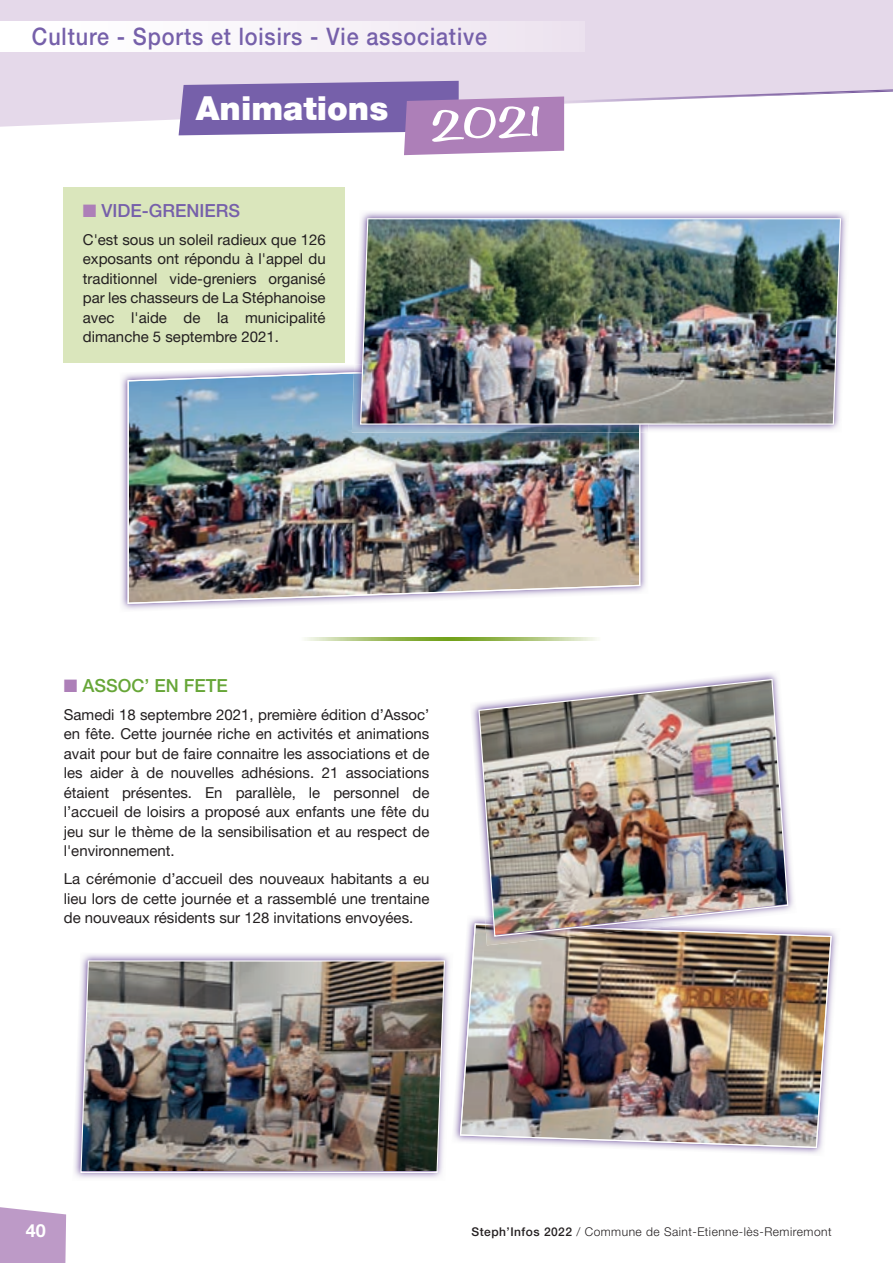
<style>
.page{position:relative;width:893px;height:1263px;background:#fff}
.page>*{position:absolute;margin:0;border:0;box-sizing:border-box;transform-origin:0 0}
.t1{font:600 48px "Honey Script";color:#fff;scale:1.72 1}
.t2{font:900 33px "Helvetica Neue LT Std";color:#fff}
.t3{font:500 24px "Helvetica Neue LT Std";letter-spacing:.04em;color:#7660aa;scale:.9 1}
.t4{font:500 18px "Helvetica Neue LT Std";color:#7660aa}
.t5{font:500 18px "Helvetica Neue LT Std";color:#67a638}
.t6{font:700 18px "Helvetica Neue LT Std";color:#fff}
.t7{font:15px/19.5px "Helvetica Neue LT Std";color:#231f20;text-align:justify}
.t8{font:300 12px "Helvetica Neue LT Std";letter-spacing:.04em;color:#231f20}
.s1{color:#ad7fb8}
.s2{font-weight:500}
</style>
<div class="page">
<img style="left:121px;top:374px;width:525px;height:236px">
<img style="left:128px;top:362px;width:512px;height:242px">
<img style="left:356px;top:212px;width:491px;height:219px">
<img style="left:354px;top:362px;width:286px;height:70px">
<img style="left:360px;top:218px;width:481px;height:207px">
<svg style="left:0;top:1207px;width:66px;height:56px;background:#c1a1ca"></svg>
<div style="left:0;top:0;width:893px;height:127px;background:#e5d9ea"></div>
<div style="left:0;top:21px;width:585px;height:30px;background:linear-gradient(to right,#fff,#ede3f0)"></div>
<div style="left:64px;top:187px;width:281px;height:175px;background:#dae6bc"></div>
<img style="left:454px;top:922px;width:383px;height:232px">
<img style="left:460px;top:923px;width:372px;height:225px">
<img style="left:470px;top:673px;width:327px;height:250px">
<img style="left:485px;top:937px;width:147px;height:8px">
<img style="left:478px;top:679px;width:310px;height:258px">
<img style="left:74px;top:954px;width:376px;height:224px">
<img style="left:80px;top:960px;width:365px;height:213px">
<svg style="left:179px;top:81px;width:714px;height:74px"></svg>
<svg style="left:304px;top:637px;width:293px;height:3px"></svg>
<h3 class="t3" style="left:32px;top:22px;width:507px">Culture - Sports et loisirs - Vie associative</h3>
<h2 class="t2" style="left:196px;top:88px;width:194px">Animations</h2>
<h1 class="t1" style="left:431px;top:97px;width:65px;rotate:-3deg">2021</h1>
<p class="t4" style="left:83px;top:200px;width:159px"><span class="s1">■</span> VIDE-GRENIERS</p>
<p class="t7" style="left:83px;top:229px;width:244px">C'est sous un soleil radieux que 126 exposants ont répondu à l'appel du traditionnel vide-greniers organisé par les chasseurs de La Stéphanoise avec l'aide de la municipalité dimanche 5 septembre 2021.</p>
<p class="t5" style="left:64px;top:675px;width:166px"><span class="s1">■</span> ASSOC’ EN FETE</p>
<p class="t7" style="left:64px;top:704px;width:367px">Samedi 18 septembre 2021, première édition d’Assoc’ en fête. Cette journée riche en activités et animations avait pour but de faire connaitre les associations et de les aider à de nouvelles adhésions. 21 associations étaient présentes. En parallèle, le personnel de l’accueil de loisirs a proposé aux enfants une fête du jeu sur le thème de la sensibilisation et au respect de l'environnement.</p>
<p class="t7" style="left:64px;top:869px;width:367px">La cérémonie d’accueil des nouveaux habitants a eu lieu lors de cette journée et a rassemblé une trentaine de nouveaux résidents sur 128 invitations envoyées.</p>
<p class="t6" style="left:26px;top:1220px;width:22px">40</p>
<p class="t8" style="left:472px;top:1224px;width:362px"><span class="s2">Steph’Infos 2022</span> / Commune de Saint-Etienne-lès-Remiremont</p>
</div>
